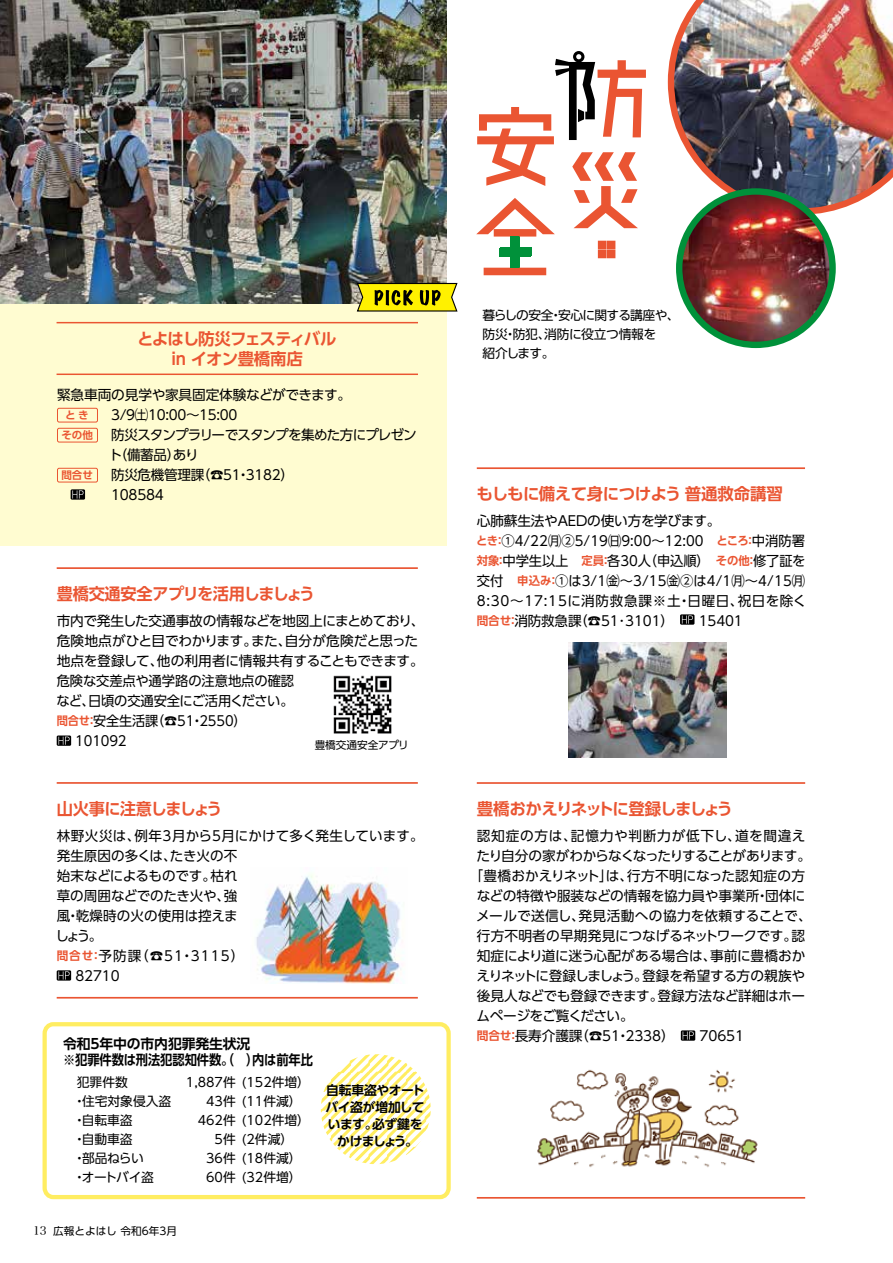
<style>
.page{position:relative;width:893px;height:1263px;background:#fff}
.page>*{position:absolute;margin:0;border:0;box-sizing:border-box;transform-origin:0 0}
.t1{font:700 16.5px/20.2px "UD Shin Go Pr 6 N De";letter-spacing:-.04em;color:#ea5532;text-align:center}
.t2{font:700 16.5px "UD Shin Go Pr 6 N De";letter-spacing:-.09em;color:#ea5532}
.t3{font:700 13.8px/15.9px "UD Shin Go Pr 6 N De";letter-spacing:-.01em;color:#000}
.t4{font:13.8px "UD Shin Go Pr 6 N";letter-spacing:-.02em;color:#000}
.t5{font:13.65px/20px "UD Shin Go Pr 6 N";letter-spacing:-.01em;color:#000}
.t6{font:13.65px/19.5px "UD Shin Go Pr 6 N";letter-spacing:-.055em;color:#000}
.t7{font:13.65px "UD Shin Go Pr 6 N";letter-spacing:.01em;color:#000}
.t8{font:13.65px "UD Shin Go Pr 6 N";letter-spacing:-.085em;color:#000}
.t9{font:13.65px "UD Shin Go Pr 6 N";letter-spacing:-.035em;color:#000}
.t10{font:13.65px "UD Shin Go Pr 6 N";letter-spacing:-.01em;color:#000;scale:.96 1}
.t11{font:13.65px "UD Shin Go Pr 6 N";letter-spacing:.015em;color:#000}
.t12{font:13.65px "UD Shin Go Pr 6 N";letter-spacing:.055em;color:#000}
.t13{font:13.65px "UD Shin Go Pr 6 N";letter-spacing:.08em;color:#000}
.t14{font:13.65px "UD Shin Go Pr 6 N";letter-spacing:-.04em;color:#000}
.t15{font:12.75px "UD Shin Go Pr 6 N";color:#000}
.t16{font:12.75px/19.2px "UD Shin Go Pr 6 N";letter-spacing:-.04em;color:#000}
.t17{font:700 12.75px/17px "UD Shin Go Pr 6 N De";letter-spacing:-.035em;color:#000;text-align:center}
.t18{font:10.65px "UD Shin Go Pr 6 N";color:#000}
.t19{font:700 10.5px "UD Shin Go Pr 6 N De";letter-spacing:.005em;color:#ea5532}
.s1{font-family:"UD Shin Go Pr 6 N De";font-weight:700;font-size:11.7px;color:#ea5532}
.s2{font-family:"Hira Min Pro W3";font-size:11.7px}
</style>
<div class="page">
<div style="left:0;top:196px;width:446px;height:349px;background:#fffcd1"></div>
<img style="left:0;top:0;width:446px;height:304px">
<svg style="left:476px;top:51px;width:170px;height:224px"></svg>
<div style="left:57px;top:408px;width:41px;height:14px;border:1px solid #ea5532;border-radius:2px"></div>
<div style="left:57px;top:428px;width:41px;height:14px;border:1px solid #ea5532;border-radius:2px"></div>
<div style="left:57px;top:468px;width:41px;height:14px;border:1px solid #ea5532;border-radius:2px"></div>
<svg style="left:71px;top:489px;width:14px;height:11px"></svg>
<svg style="left:72px;top:490px;width:12px;height:8px"></svg>
<hr style="left:57px;top:567px;width:361px;height:2px;background:#ea5532">
<svg style="left:57px;top:735px;width:14px;height:11px"></svg>
<svg style="left:59px;top:737px;width:11px;height:8px"></svg>
<hr style="left:57px;top:782px;width:361px;height:2px;background:#ea5532">
<svg style="left:57px;top:970px;width:14px;height:10px"></svg>
<svg style="left:59px;top:971px;width:11px;height:8px"></svg>
<hr style="left:57px;top:997px;width:361px;height:1px;background:#ea5532">
<hr style="left:477px;top:467px;width:328px;height:2px;background:#ea5532">
<svg style="left:680px;top:614px;width:14px;height:11px"></svg>
<svg style="left:682px;top:615px;width:11px;height:9px"></svg>
<img style="left:569px;top:643px;width:157px;height:115px">
<hr style="left:477px;top:782px;width:328px;height:2px;background:#ea5532">
<svg style="left:681px;top:1030px;width:14px;height:11px"></svg>
<svg style="left:683px;top:1031px;width:11px;height:8px"></svg>
<img style="left:537px;top:1069px;width:221px;height:99px">
<hr style="left:477px;top:1197px;width:328px;height:2px;background:#ea5532">
<img style="left:333px;top:675px;width:59px;height:59px">
<hr style="left:57px;top:322px;width:361px;height:1px;background:#ea5532">
<hr style="left:57px;top:374px;width:361px;height:1px;background:#ea5532">
<div style="left:43px;top:1022px;width:408px;height:177px;border:4px solid #ffed61;border-radius:9px"></div>
<svg style="left:321px;top:1054px;width:110px;height:110px"></svg>
<img style="left:256px;top:874px;width:145px;height:109px">
<svg style="left:356px;top:282px;width:102px;height:30px"></svg>
<img style="left:668px;top:0;width:225px;height:211px">
<img style="left:679px;top:192px;width:154px;height:153px">
<div style="left:676px;top:188px;width:160px;height:160px;border:6px solid #00913a;border-radius:50%"></div>
<p class="t1" style="left:137px;top:328px;width:201px">とよはし防災フェスティバルin イオン豊橋南店</p>
<p class="t5" style="left:57px;top:384px;width:295px">緊急車両の見学や家具固定体験などができます。</p>
<p class="t19" style="left:65px;top:406px;width:25px">とき</p>
<p class="t5" style="left:111px;top:405px;width:128px">3/9㈯10:00～15:00</p>
<p class="t19" style="left:61px;top:426px;width:33px">その他</p>
<p class="t6" style="left:109px;top:425px;width:309px">防災スタンプラリーでスタンプを集めた方にプレゼント（備蓄品）あり</p>
<p class="t19" style="left:61px;top:466px;width:33px">問合せ</p>
<p class="t5" style="left:111px;top:465px;width:185px">防災危機管理課（☎51・3182）</p>
<p class="t4" style="left:111px;top:484px;width:54px">108584</p>
<p class="t1" style="left:57px;top:583px;width:260px">豊橋交通安全アプリを活用しましょう</p>
<p class="t5" style="left:57px;top:610px;width:369px">市内で発生した交通事故の情報などを地図上にまとめており、</p>
<p class="t5" style="left:57px;top:630px;width:363px">危険地点がひと目でわかります。また、自分が危険だと思った</p>
<p class="t5" style="left:57px;top:650px;width:369px">地点を登録して、他の利用者に情報共有することもできます。</p>
<p class="t5" style="left:57px;top:670px;width:239px">危険な交差点や通学路の注意地点の確認</p>
<p class="t5" style="left:57px;top:690px;width:239px">など、日頃の交通安全にご活用ください。</p>
<p class="t10" style="left:57px;top:710px;width:199px"><span class="s1">問合せ：</span>安全生活課（☎51・2550）</p>
<p class="t10" style="left:75px;top:730px;width:55px">101092</p>
<p class="t18" style="left:315px;top:737px;width:96px">豊橋交通安全アプリ</p>
<p class="t1" style="left:57px;top:798px;width:167px">山火事に注意しましょう</p>
<p class="t7" style="left:57px;top:825px;width:369px">林野火災は、例年3月から5月にかけて多く発生しています。</p>
<p class="t5" style="left:57px;top:845px;width:182px">発生原因の多くは、たき火の不</p>
<p class="t5" style="left:57px;top:865px;width:182px">始末などによるものです。枯れ</p>
<p class="t5" style="left:57px;top:885px;width:182px">草の周囲などでのたき火や、強</p>
<p class="t5" style="left:57px;top:905px;width:183px">風・乾燥時の火の使用は控えま</p>
<p class="t5" style="left:55px;top:925px;width:49px">しょう。</p>
<p class="t13" style="left:57px;top:945px;width:189px"><span class="s1">問合せ：</span>予防課（☎51・3115）</p>
<p class="t5" style="left:75px;top:965px;width:46px">82710</p>
<p class="t3" style="left:63px;top:1035px;width:251px">令和5年中の市内犯罪発生状況<br>※犯罪件数は刑法犯認知件数。（　）内は前年比</p>
<p class="t15" style="left:77px;top:1071px;width:53px">犯罪件数</p>
<p class="t15" style="left:186px;top:1071px;width:126px">1,887件 (152件増）</p>
<p class="t15" style="left:73px;top:1091px;width:100px">・住宅対象侵入盗</p>
<p class="t15" style="left:206px;top:1091px;width:97px">43件 (11件減）</p>
<p class="t15" style="left:73px;top:1110px;width:61px">・自転車盗</p>
<p class="t15" style="left:198px;top:1110px;width:114px">462件 (102件増）</p>
<p class="t15" style="left:73px;top:1129px;width:61px">・自動車盗</p>
<p class="t15" style="left:215px;top:1129px;width:80px">5件 (2件減）</p>
<p class="t15" style="left:73px;top:1148px;width:72px">・部品ねらい</p>
<p class="t15" style="left:206px;top:1148px;width:97px">36件 (18件減）</p>
<p class="t15" style="left:73px;top:1167px;width:82px">・オートバイ盗</p>
<p class="t15" style="left:206px;top:1167px;width:97px">60件 (32件増）</p>
<p class="t17" style="left:326px;top:1081px;width:100px">自転車盗やオートバイ盗が増加しています。必ず鍵をかけましょう。</p>
<p class="t18" style="left:33px;top:1222px;width:145px"><span class="s2">13</span> 広報とよはし 令和6年3月</p>
<p class="t16" style="left:483px;top:305px;width:199px">暮らしの安全・安心に関する講座や、防災・防犯、消防に役立つ情報を<br>紹介します。</p>
<p class="t1" style="left:477px;top:483px;width:308px">もしもに備えて身につけよう 普通救命講習</p>
<p class="t5" style="left:476px;top:511px;width:344px">心肺蘇生法やAEDの使い方を学びます。<br><span class="s1">とき：</span>①4/22㈪②5/19㈰9:00～12:00　<span class="s1">ところ：</span>中消防署　<span class="s1">対象：</span>中学生以上　<span class="s1">定員：</span>各30人（申込順）　<span class="s1">その他：</span>修了証を交付　<span class="s1">申込み：</span>①は3/1㈮～3/15㈮②は4/1㈪～4/15㈪<br>8:30～17:15に消防救急課※土・日曜日、祝日を除く　<span class="s1">問合せ：</span>消防救急課（☎51･3101）　</p>
<p class="t5" style="left:699px;top:611px;width:46px">15401</p>
<p class="t2" style="left:477px;top:795px;width:258px">豊橋おかえりネットに登録しましょう</p>
<p class="t12" style="left:477px;top:825px;width:330px">認知症の方は、記憶力や判断力が低下し、道を間違え</p>
<p class="t8" style="left:477px;top:845px;width:336px">たり自分の家がわからなくなったりすることがあります。</p>
<p class="t5" style="left:469px;top:865px;width:337px">「豊橋おかえりネット」は、行方不明になった認知症の方</p>
<p class="t5" style="left:477px;top:885px;width:330px">などの特徴や服装などの情報を協力員や事業所・団体に</p>
<p class="t11" style="left:476px;top:905px;width:337px">メールで送信し、発見活動への協力を依頼することで、</p>
<p class="t5" style="left:477px;top:925px;width:330px">行方不明者の早期発見につなげるネットワークです。認</p>
<p class="t5" style="left:477px;top:945px;width:330px">知症により道に迷う心配がある場合は、事前に豊橋おか</p>
<p class="t9" style="left:476px;top:965px;width:330px">えりネットに登録しましょう。登録を希望する方の親族や</p>
<p class="t5" style="left:477px;top:985px;width:330px">後見人などでも登録できます。登録方法など詳細はホー</p>
<p class="t14" style="left:476px;top:1005px;width:159px">ムページをご覧ください。</p>
<p class="t5" style="left:477px;top:1025px;width:206px"><span class="s1">問合せ：</span>長寿介護課（☎51・2338）　</p>
<p class="t5" style="left:700px;top:1025px;width:46px">70651</p>
</div>
